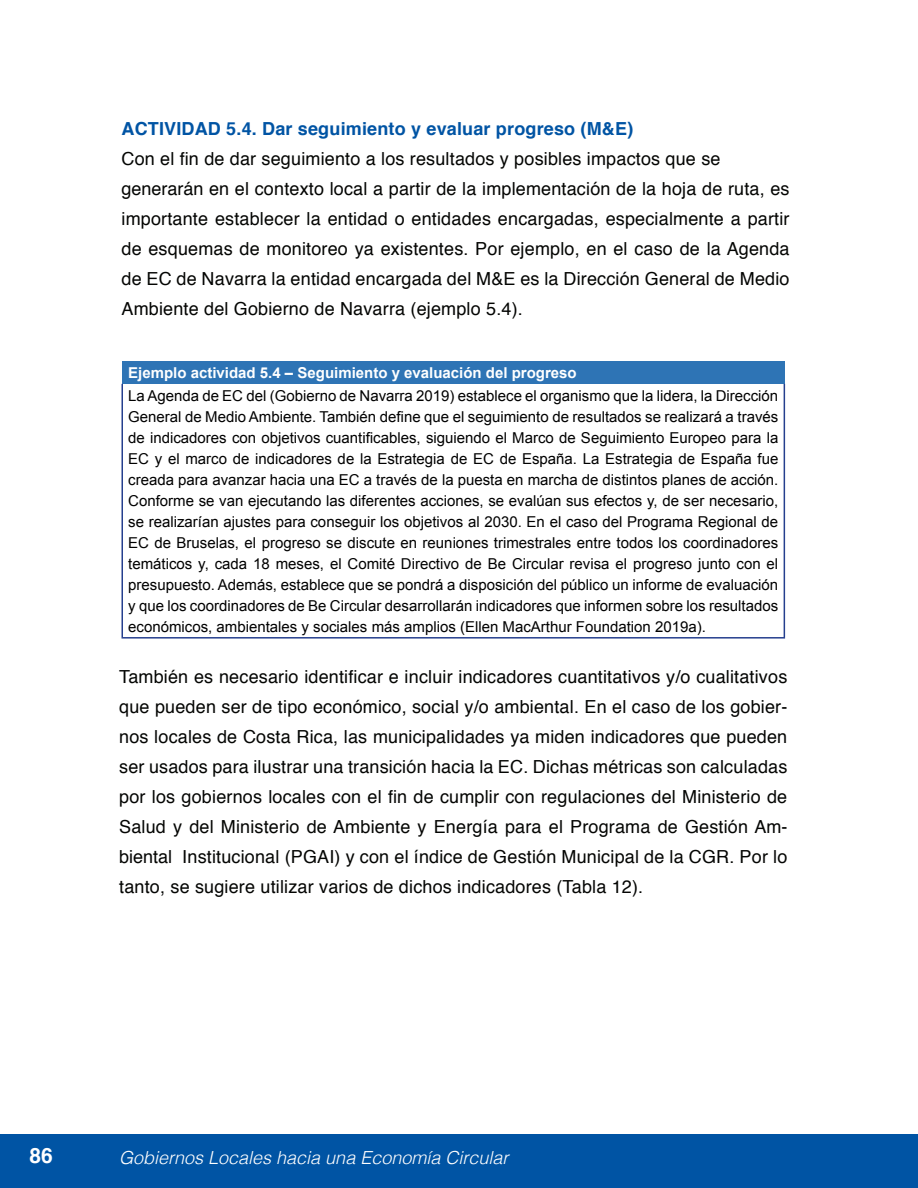
<style>
.page{position:relative;width:918px;height:1188px;background:#fff}
.page>*{position:absolute;margin:0;border:0;box-sizing:border-box;transform-origin:0 0}
.t1{font:700 21px "Helvetica";color:#fff}
.body_text{font:18px/30px "Helvetica";letter-spacing:.01em;color:#040503;text-align:justify}
.body_text-2{font:700 18px "Helvetica";letter-spacing:.01em;color:#0054a4}
.t2{font:italic 300 18px "Helvetica";color:#fff}
.Default{font:15px/21px "Arial";color:#000;text-align:justify}
.t3{font:700 15px "Arial";color:#fff}
</style>
<div class="page">
<div style="left:0;top:1134px;width:918px;height:54px;background:#0054a4"></div>
<div style="left:122px;top:361px;width:662px;height:23px;background:#2e74b5"></div>
<hr style="left:122px;top:384px;width:1px;height:253px;background:#253f8e">
<hr style="left:784px;top:384px;width:1px;height:253px;background:#253f8e">
<hr style="left:122px;top:637px;width:663px;height:2px;background:#253f8e">
<p class="body_text-2" style="left:122px;top:114px;width:513px">ACTIVIDAD 5.4. Dar seguimiento y evaluar progreso (M&amp;E)</p>
<p class="body_text" style="left:122px;top:144px;width:601px">Con el fin de dar seguimiento a los resultados y posibles impactos que se</p>
<p class="body_text" style="left:122px;top:174px;width:670px">generarán en el contexto local a partir de la implementación de la hoja de ruta, es importante establecer la entidad o entidades encargadas, especialmente a partir de esquemas de monitoreo ya existentes. Por ejemplo, en el caso de la Agenda de EC de Navarra la entidad encargada del M&amp;E es la Dirección General de Medio Ambiente del Gobierno de Navarra (ejemplo 5.4).</p>
<p class="t3" style="left:128px;top:363px;width:450px">Ejemplo actividad 5.4 – Seguimiento y evaluación del progreso</p>
<p class="Default" style="left:128px;top:385px;width:652px">La Agenda de EC del (Gobierno de Navarra 2019) establece el organismo que la lidera, la Dirección General de Medio Ambiente. También define que el seguimiento de resultados se realizará a través de indicadores con objetivos cuantificables, siguiendo el Marco de Seguimiento Europeo para la EC y el marco de indicadores de la Estrategia de EC de España. La Estrategia de España fue creada para avanzar hacia una EC a través de la puesta en marcha de distintos planes de acción.<br>Conforme se van ejecutando las diferentes acciones, se evalúan sus efectos y, de ser necesario, se realizarían ajustes para conseguir los objetivos al 2030. En el caso del Programa Regional de EC de Bruselas, el progreso se discute en reuniones trimestrales entre todos los coordinadores temáticos y, cada 18 meses, el Comité Directivo de Be Circular revisa el progreso junto con el presupuesto. Además, establece que se pondrá a disposición del público un informe de evaluación y que los coordinadores de Be Circular desarrollarán indicadores que informen sobre los resultados económicos, ambientales y sociales más amplios (Ellen MacArthur Foundation 2019a).</p>
<p class="body_text" style="left:119px;top:662px;width:670px">También es necesario identificar e incluir indicadores cuantitativos y/o cualitativos que pueden ser de tipo económico, social y/o ambiental. En el caso de los gobier&shy;nos locales de Costa Rica, las municipalidades ya miden indicadores que pueden ser usados para ilustrar una transición hacia la EC. Dichas métricas son calculadas por los gobiernos locales con el fin de cumplir con regulaciones del Ministerio de Salud y del Ministerio de Ambiente y Energía para el Programa de Gestión Am&shy;biental Institucional (PGAI) y con el índice de Gestión Municipal de la CGR. Por lo tanto, se sugiere utilizar varios de dichos indicadores (Tabla 12).</p>
<h1 class="t1" style="left:29px;top:1139px;width:25px">86</h1>
<p class="t2" style="left:119px;top:1142px;width:391px">Gobiernos Locales hacia una Economía Circular</p>
</div>
